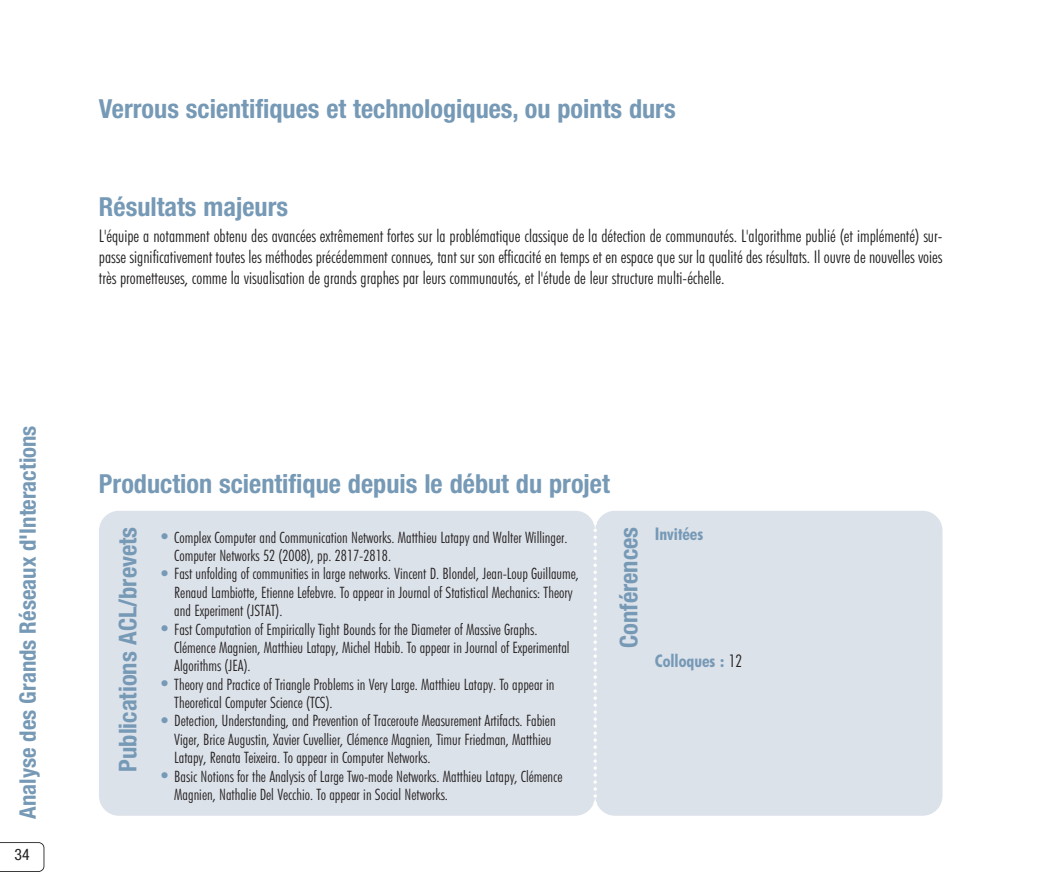
<style>
.page{position:relative;width:1042px;height:893px;background:#fff}
.page>*{position:absolute;margin:0;border:0;box-sizing:border-box;transform-origin:0 0}
.t1{font:700 condensed 26.25px "Helvetica Neue LT Std";color:#7699b6}
.t2{font:700 condensed 24.5px "Helvetica Neue LT Std";color:#7699b6}
.t3{font:700 condensed 22.75px "Helvetica Neue LT Std";color:#7699b6}
.t4{font:300 condensed 17.5px/21px "Futura BT";color:#231f1f;text-align:justify}
.t5{font:700 condensed 17.5px "Futura BT";color:#7699b6}
.t6{font:300 condensed 15.75px/18.4px "Futura BT";color:#231f1f}
.t7{font:condensed 15.75px "Helvetica Neue LT Std";color:#231f1f}
.s1{font-size:21px;color:#7699b6}
.s2{font-weight:300;color:#231f1f}
</style>
<div class="page">
<svg style="left:0;top:842px;width:44px;height:30px"></svg>
<div style="left:99px;top:511px;width:496px;height:305px;background:#dce2ea;border-radius:20px"></div>
<div style="left:595px;top:511px;width:347px;height:305px;background:#dce2ea;border-radius:20px"></div>
<svg style="left:593px;top:522px;width:4px;height:282px"></svg>
<h3 class="t3" style="left:20px;top:819px;width:395px;rotate:-90deg">Analyse des Grands Réseaux d'Interactions</h3>
<p class="t7" style="left:15px;top:849px;width:17px">34</p>
<h1 class="t1" style="left:99px;top:99px;width:578px">Verrous scientifiques et technologiques, ou points durs</h1>
<h1 class="t1" style="left:99px;top:197px;width:191px">Résultats majeurs</h1>
<p class="t4" style="left:99px;top:226px;width:845px">L'équipe a notamment obtenu des avancées extrêmement fortes sur la problématique classique de la détection de communautés. L'algorithme publié (et implémenté) sur&shy;passe significativement toutes les méthodes précédemment connues, tant sur son efficacité en temps et en espace que sur la qualité des résultats. Il ouvre de nouvelles voies très prometteuses, comme la visualisation de grands graphes par leurs communautés, et l'étude de leur structure multi-échelle.</p>
<h1 class="t1" style="left:99px;top:474px;width:512px">Production scientifique depuis le début du projet</h1>
<h2 class="t2" style="left:119px;top:772px;width:246px;rotate:-90deg">Publications ACL/brevets</h2>
<p class="t6" style="left:174px;top:529px;width:395px;text-indent:-16px"><span class="s1">•</span> Complex Computer and Communication Networks. Matthieu Latapy and Walter Willinger.<br>Computer Networks 52 (2008), pp. 2817-2818.</p>
<p class="t6" style="left:174px;top:565px;width:406px;text-indent:-16px"><span class="s1">•</span> Fast unfolding of communities in large networks. Vincent D. Blondel, Jean-Loup Guillaume,<br>Renaud Lambiotte, Etienne Lefebvre. To appear in Journal of Statistical Mechanics: Theory and Experiment (JSTAT).</p>
<p class="t6" style="left:174px;top:621px;width:397px;text-indent:-16px"><span class="s1">•</span> Fast Computation of Empirically Tight Bounds for the Diameter of Massive Graphs.<br>Clémence Magnien, Matthieu Latapy, Michel Habib. To appear in Journal of Experimental<br>Algorithms (JEA).</p>
<p class="t6" style="left:174px;top:676px;width:382px;text-indent:-16px"><span class="s1">•</span> Theory and Practice of Triangle Problems in Very Large. Matthieu Latapy. To appear in<br>Theoretical Computer Science (TCS).</p>
<p class="t6" style="left:174px;top:712px;width:383px;text-indent:-16px"><span class="s1">•</span> Detection, Understanding, and Prevention of Traceroute Measurement Artifacts. Fabien<br>Viger, Brice Augustin, Xavier Cuvellier, Clémence Magnien, Timur Friedman, Matthieu<br>Latapy, Renata Teixeira. To appear in Computer Networks.</p>
<p class="t6" style="left:174px;top:768px;width:390px;text-indent:-16px"><span class="s1">•</span> Basic Notions for the Analysis of Large Two-mode Networks. Matthieu Latapy, Clémence<br>Magnien, Nathalie Del Vecchio. To appear in Social Networks.</p>
<h2 class="t2" style="left:620px;top:648px;width:123px;rotate:-90deg">Conférences</h2>
<p class="t5" style="left:655px;top:526px;width:50px">Invitées</p>
<p class="t5" style="left:655px;top:653px;width:89px">Colloques : <span class="s2">12</span></p>
</div>
